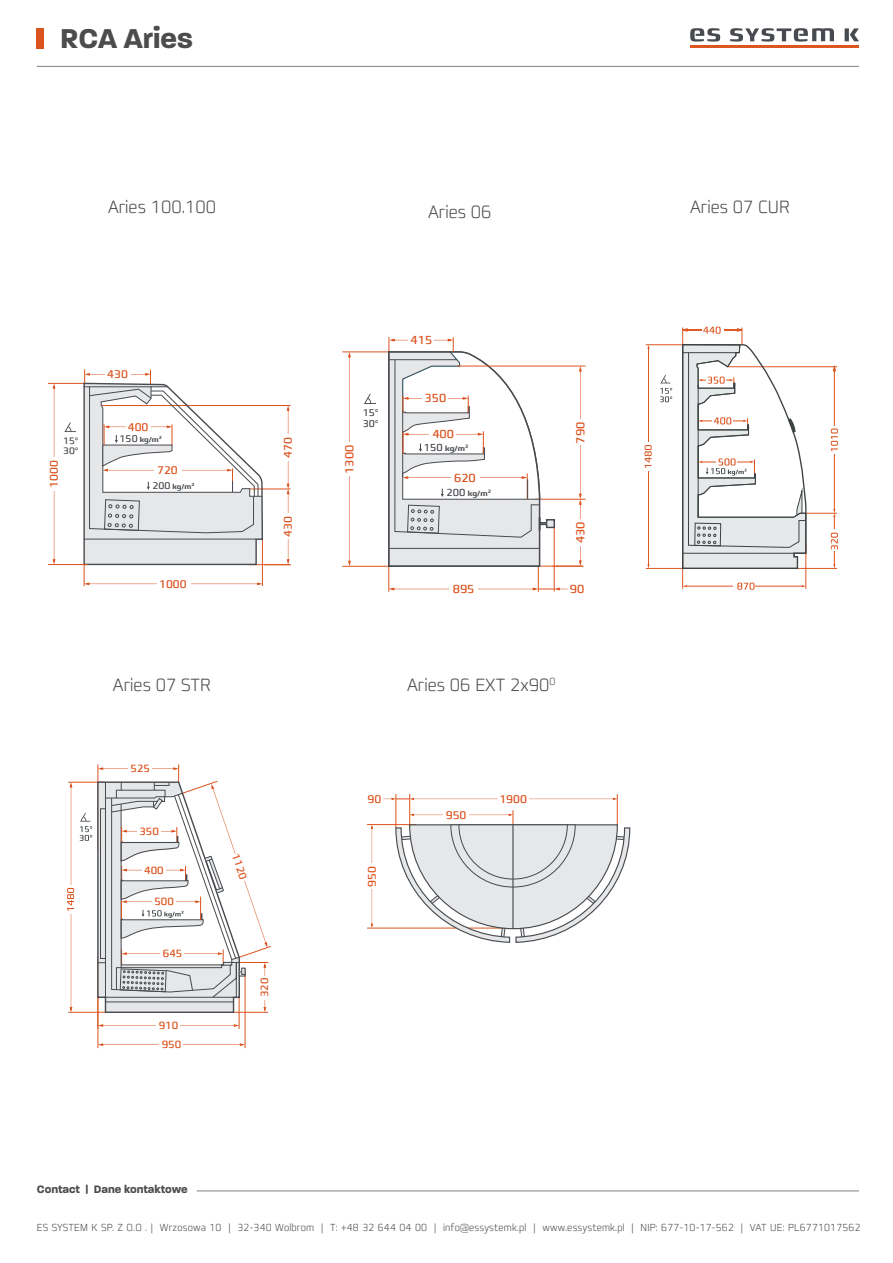
<style>
.page{position:relative;width:893px;height:1263px;background:#fff}
.page>*{position:absolute;margin:0;border:0;box-sizing:border-box;transform-origin:0 0}
.nazawa_pelna{font:700 29.55px "Paralucent";color:#4b4c4d}
.karty_techniczne{font:200 condensed 18.15px "Francker CYR";color:#4b4c4d}
.t1{font:condensed 11.85px "Francker Pro";color:#dc531f}
.karty_techniczne-2{font:700 11.7px "Paralucent";color:#4b4c4d}
.t2{font:condensed 11.4px "Francker Pro";color:#dc531f}
.t3{font:condensed 11.25px "Francker Pro";color:#dc531f}
.t4{font:condensed 10.65px "Francker Pro";color:#dc531f}
.karty_techniczne-3{font:200 condensed 10.35px "Francker CYR";letter-spacing:.015em;color:#4b4c4d}
.t5{font:condensed 10.05px/10.4px "Francker Pro";color:#474a4e}
.t6{font:condensed 9.6px "Francker Pro";color:#474a4e}
.t7{font:600 7.5px "Francker Std";letter-spacing:-.005em;color:#474a4e}
.t8{font:600 7.05px "Francker Std";letter-spacing:-.005em;color:#474a4e}
.s1{font-family:"Francker Pro";font-weight:400;font-stretch:condensed;font-size:9.9px}
.s2{font-family:"Francker Pro";font-weight:400;font-stretch:condensed;font-size:10.35px}
</style>
<div class="page">
<hr style="left:690px;top:45px;width:169px;height:3px;background:#dd551f">
<svg style="left:690px;top:28px;width:30px;height:14px"></svg>
<svg style="left:845px;top:28px;width:14px;height:13px"></svg>
<svg style="left:730px;top:28px;width:104px;height:14px"></svg>
<hr style="left:37px;top:66px;width:822px;height:1px;background:#808285">
<hr style="left:197px;top:1190px;width:662px;height:1px;background:#808285">
<div style="left:37px;top:28px;width:7px;height:20px;background:#dc531f"></div>
<hr style="left:342px;top:352px;width:50px;height:1px;background:#dc531f">
<hr style="left:342px;top:566px;width:53px;height:1px;background:#dc531f">
<hr style="left:535px;top:499px;width:50px;height:1px;background:#dc531f">
<hr style="left:552px;top:566px;width:31px;height:1px;background:#dc531f">
<hr style="left:457px;top:366px;width:128px;height:1px;background:#dc531f">
<svg style="left:579px;top:366px;width:3px;height:200px"></svg>
<svg style="left:348px;top:352px;width:3px;height:214px"></svg>
<div style="left:339px;top:442px;width:21px;height:34px;background:#fff"></div>
<div style="left:571px;top:419px;width:18px;height:26px;background:#fff"></div>
<div style="left:572px;top:519px;width:17px;height:27px;background:#fff"></div>
<svg style="left:387px;top:337px;width:180px;height:255px"></svg>
<svg style="left:364px;top:394px;width:12px;height:10px"></svg>
<hr style="left:806px;top:513px;width:31px;height:1px;background:#de561f">
<hr style="left:646px;top:344px;width:36px;height:1px;background:#de561f">
<hr style="left:646px;top:568px;width:37px;height:1px;background:#de561f">
<hr style="left:648px;top:348px;width:1px;height:217px;background:#de561f">
<hr style="left:682px;top:553px;width:1px;height:35px;background:#de561f">
<hr style="left:806px;top:543px;width:1px;height:45px;background:#de561f">
<hr style="left:686px;top:586px;width:117px;height:1px;background:#de561f">
<hr style="left:797px;top:568px;width:40px;height:1px;background:#de561f">
<hr style="left:834px;top:516px;width:1px;height:49px;background:#de561f">
<hr style="left:728px;top:366px;width:109px;height:1px;background:#de561f">
<hr style="left:834px;top:370px;width:1px;height:140px;background:#de561f">
<svg style="left:833px;top:509px;width:2px;height:8px"></svg>
<svg style="left:833px;top:366px;width:3px;height:5px"></svg>
<div style="left:828px;top:426px;width:12px;height:28px;background:#fff"></div>
<svg style="left:830px;top:529px;width:7px;height:22px"></svg>
<svg style="left:733px;top:582px;width:22px;height:7px"></svg>
<svg style="left:660px;top:375px;width:12px;height:27px"></svg>
<div style="left:640px;top:442px;width:16px;height:29px;background:#fff"></div>
<svg style="left:645px;top:445px;width:7px;height:23px"></svg>
<svg style="left:831px;top:428px;width:7px;height:23px"></svg>
<svg style="left:831px;top:533px;width:7px;height:17px"></svg>
<svg style="left:681px;top:327px;width:126px;height:243px"></svg>
<svg style="left:737px;top:583px;width:17px;height:7px"></svg>
<hr style="left:48px;top:383px;width:36px;height:1px;background:#dc531f">
<hr style="left:48px;top:564px;width:39px;height:1px;background:#dc531f">
<svg style="left:53px;top:383px;width:2px;height:181px"></svg>
<div style="left:45px;top:457px;width:20px;height:33px;background:#fff"></div>
<svg style="left:83px;top:369px;width:208px;height:217px"></svg>
<svg style="left:64px;top:422px;width:12px;height:10px"></svg>
<hr style="left:69px;top:1012px;width:36px;height:1px;background:#de561f">
<hr style="left:69px;top:782px;width:36px;height:1px;background:#de561f">
<hr style="left:239px;top:959px;width:1px;height:70px;background:#dc531f">
<hr style="left:245px;top:968px;width:1px;height:80px;background:#dc531f">
<hr style="left:98px;top:956px;width:1px;height:92px;background:#dc531f">
<svg style="left:98px;top:1043px;width:147px;height:3px"></svg>
<div style="left:160px;top:1038px;width:23px;height:12px;background:#fff"></div>
<svg style="left:98px;top:1024px;width:141px;height:3px"></svg>
<div style="left:156px;top:1019px;width:24px;height:12px;background:#fff"></div>
<svg style="left:67px;top:782px;width:7px;height:230px"></svg>
<svg style="left:80px;top:764px;width:191px;height:250px"></svg>
<div style="left:152px;top:895px;width:24px;height:14px;background:#fff"></div>
<hr style="left:367px;top:928px;width:143px;height:1px;background:#dc531f">
<hr style="left:367px;top:824px;width:49px;height:1px;background:#dc531f">
<hr style="left:396px;top:794px;width:1px;height:34px;background:#dc531f">
<hr style="left:617px;top:794px;width:1px;height:32px;background:#dc531f">
<hr style="left:409px;top:794px;width:1px;height:34px;background:#dc531f">
<svg style="left:383px;top:798px;width:234px;height:2px"></svg>
<svg style="left:395px;top:810px;width:236px;height:133px"></svg>
<svg style="left:371px;top:824px;width:2px;height:104px"></svg>
<div style="left:498px;top:793px;width:31px;height:12px;background:#fff"></div>
<div style="left:443px;top:809px;width:26px;height:12px;background:#fff"></div>
<div style="left:364px;top:864px;width:16px;height:25px;background:#fff"></div>
<p class="nazawa_pelna" style="left:60px;top:20px;width:134px">RCA Aries</p>
<p class="karty_techniczne" style="left:108px;top:196px;width:109px">Aries 100.100</p>
<p class="karty_techniczne" style="left:690px;top:196px;width:101px">Aries 07 CUR</p>
<p class="karty_techniczne" style="left:428px;top:200px;width:65px">Aries 06</p>
<p class="t2" style="left:107px;top:367px;width:22px">430</p>
<p class="t2" style="left:128px;top:420px;width:22px">400</p>
<p class="t6" style="left:63px;top:434px;width:17px">15°</p>
<p class="t8" style="left:120px;top:436px;width:44px"><span class="s1">150</span> kg/m²</p>
<p class="t6" style="left:63px;top:444px;width:17px">30°</p>
<p class="t2" style="left:47px;top:488px;width:29px;rotate:-90deg">1000</p>
<p class="t2" style="left:157px;top:463px;width:22px">720</p>
<p class="t8" style="left:152px;top:482px;width:44px"><span class="s1">200</span> kg/m²</p>
<p class="t2" style="left:159px;top:577px;width:29px">1000</p>
<p class="t2" style="left:281px;top:457px;width:22px;rotate:-90deg">470</p>
<p class="t2" style="left:281px;top:537px;width:22px;rotate:-90deg">430</p>
<p class="karty_techniczne" style="left:113px;top:674px;width:100px">Aries 07 STR</p>
<p class="t4" style="left:131px;top:762px;width:21px">525</p>
<p class="t4" style="left:139px;top:824px;width:21px">350</p>
<p class="t4" style="left:144px;top:863px;width:21px">400</p>
<p class="t4" style="left:154px;top:895px;width:21px">500</p>
<p class="t4" style="left:163px;top:947px;width:21px">645</p>
<p class="t4" style="left:159px;top:1019px;width:21px">910</p>
<p class="t4" style="left:162px;top:1038px;width:21px">950</p>
<p class="t4" style="left:242px;top:852px;width:27px;rotate:71deg">1120</p>
<p class="t4" style="left:258px;top:997px;width:21px;rotate:-90deg">320</p>
<p class="t1" style="left:342px;top:474px;width:30px;rotate:-90deg">1300</p>
<p class="t5" style="left:363px;top:408px;width:17px">15°<br>30°</p>
<p class="t1" style="left:411px;top:333px;width:23px">415</p>
<p class="t1" style="left:425px;top:391px;width:23px">350</p>
<p class="t1" style="left:432px;top:427px;width:23px">400</p>
<p class="t7" style="left:424px;top:444px;width:46px"><span class="s2">150</span> kg/m²</p>
<p class="t7" style="left:447px;top:489px;width:46px"><span class="s2">200</span> kg/m²</p>
<p class="t1" style="left:454px;top:470px;width:23px">620</p>
<p class="t1" style="left:453px;top:582px;width:23px">895</p>
<p class="t1" style="left:573px;top:444px;width:23px;rotate:-90deg">790</p>
<p class="t1" style="left:573px;top:543px;width:23px;rotate:-90deg">430</p>
<p class="t1" style="left:570px;top:582px;width:16px">90</p>
<p class="karty_techniczne" style="left:407px;top:674px;width:150px">Aries 06 EXT 2x90<sup>0</sup></p>
<p class="t3" style="left:368px;top:792px;width:15px">90</p>
<p class="t3" style="left:499px;top:792px;width:29px">1900</p>
<p class="t3" style="left:446px;top:808px;width:22px">950</p>
<p class="t3" style="left:365px;top:887px;width:22px;rotate:-90deg">950</p>
<p class="karty_techniczne-2" style="left:37px;top:1182px;width:152px">Contact | Dane kontaktowe</p>
<p class="karty_techniczne-3" style="left:37px;top:1221px;width:825px">ES SYSTEM K SP. Z O.O . | Wrzosowa 10 | 32-340 Wolbrom | T: +48 32 644 04 00 | info@essystemk.pl | www.essystemk.pl | NIP: 677-10-17-562 | VAT UE: PL6771017562</p>
</div>
